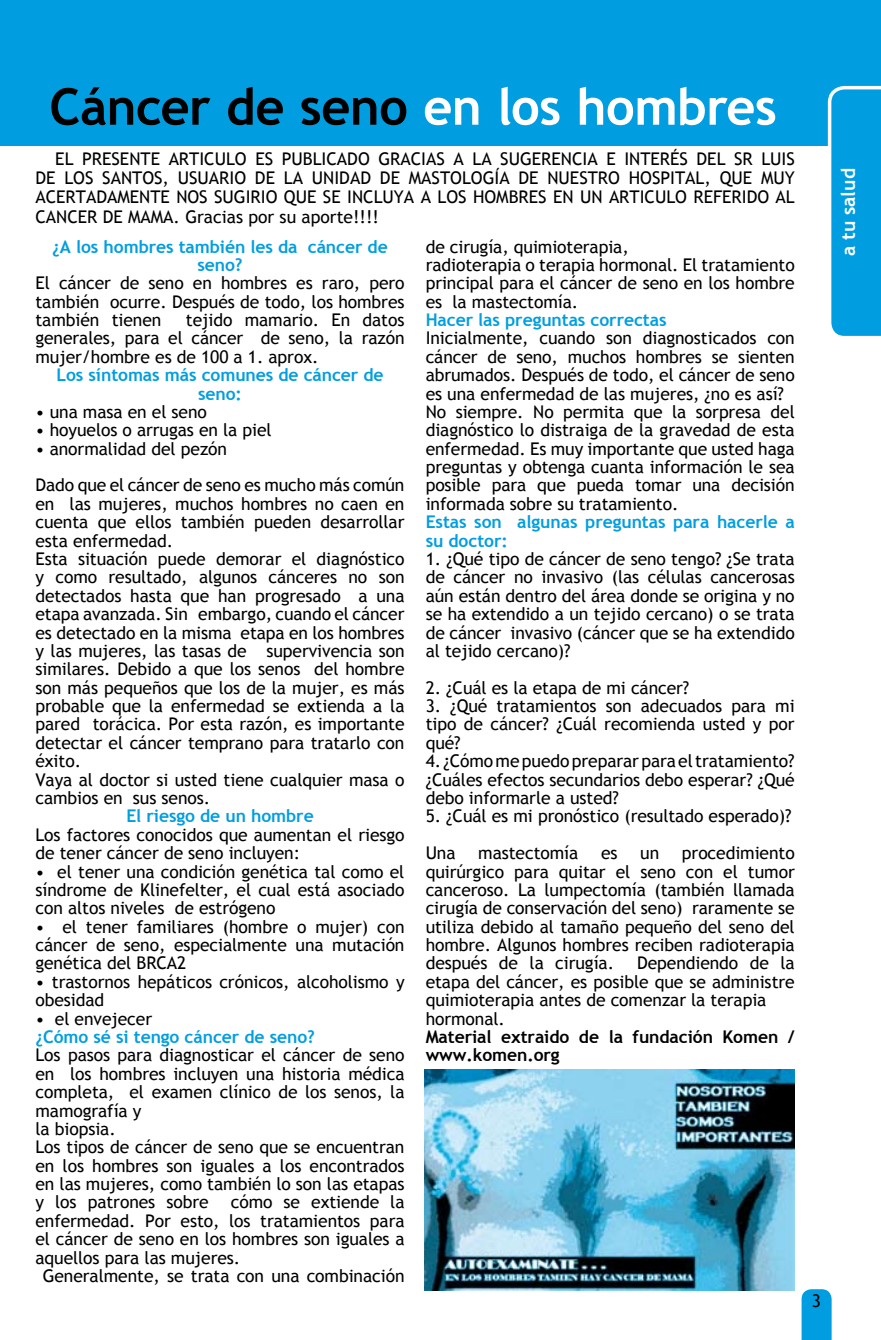
<style>
.page{position:relative;width:881px;height:1340px;background:#fff}
.page>*{position:absolute;margin:0;border:0;box-sizing:border-box;transform-origin:0 0}
.t1{font:700 50.75px "Trebuchet MS";letter-spacing:-.01em;color:#000}
.t2{font:700 19.25px "Trebuchet MS";color:#fff}
.t3{font:17.5px/18.4px "Trebuchet MS";letter-spacing:-.005em;color:#000;text-align:justify}
.t4{font:700 17.5px/18.4px "Trebuchet MS";letter-spacing:-.005em;color:#009ee0;text-align:center}
.t5{font:700 17.5px/18.4px "Trebuchet MS";letter-spacing:-.005em;color:#000}
.s1{color:#fff}
</style>
<div class="page">
<svg style="left:801px;top:1289px;width:30px;height:50px"></svg>
<div style="left:0;top:0;width:881px;height:145px;background:#009ee0"></div>
<svg style="left:827px;top:86px;width:54px;height:250px"></svg>
<img style="left:424px;top:1069px;width:370px;height:220px">
<h1 class="t1" style="left:49px;top:75px;width:729px">Cáncer de seno <span class="s1">en los hombres</span></h1>
<p class="t3" style="left:35px;top:149px;width:760px;line-height:19.2px;text-indent:20px">EL PRESENTE ARTICULO ES PUBLICADO GRACIAS A LA SUGERENCIA E INTERÉS DEL SR LUIS DE LOS SANTOS, USUARIO DE LA UNIDAD DE MASTOLOGÍA DE NUESTRO HOSPITAL, QUE MUY ACERTADAMENTE NOS SUGIRIO QUE SE INCLUYA A LOS HOMBRES EN UN ARTICULO REFERIDO AL CANCER DE MAMA. Gracias por su aporte!!!!</p>
<p class="t4" style="left:52px;top:237px;width:337px">¿A los hombres también les da cáncer de seno?</p>
<p class="t3" style="left:35px;top:274px;width:370px">El cáncer de seno en hombres es raro, pero también ocurre. Después de todo, los hombres también tienen</p>
<p class="t3" style="left:35px;top:311px;width:370px;text-indent:150px">tejido mamario. En datos generales, para el cáncer de seno, la razón mujer/hombre es de 100 a 1. aprox.</p>
<p class="t4" style="left:56px;top:366px;width:329px">Los síntomas más comunes de cáncer de seno:</p>
<p class="t3" style="left:35px;top:403px;width:173px">• una masa en el seno</p>
<p class="t3" style="left:35px;top:421px;width:238px">• hoyuelos o arrugas en la piel</p>
<p class="t3" style="left:35px;top:430px;width:370px;line-height:36.8px">• anormalidad del pezón<br>Dado que el cáncer de seno es mucho más común</p>
<p class="t3" style="left:35px;top:494px;width:370px;text-align:left">en las mujeres, muchos hombres no caen en cuenta que ellos también pueden desarrollar esta enfermedad.<br>Esta situación puede demorar el diagnóstico y como resultado, algunos cánceres no son detectados hasta que han progresado a una etapa avanzada. Sin embargo, cuando el cáncer es detectado en la misma etapa en los hombres y las mujeres, las tasas de supervivencia son similares. Debido a que los senos del hombre son más pequeños que los de la mujer, es más probable que la enfermedad se extienda a la pared torácica. Por esta razón, es importante detectar el cáncer temprano para tratarlo con éxito.<br>Vaya al doctor si usted tiene cualquier masa o cambios en sus senos.</p>
<p class="t4" style="left:126px;top:807px;width:189px">El riesgo de un hombre</p>
<p class="t3" style="left:35px;top:825px;width:370px">Los factores conocidos que aumentan el riesgo de tener cáncer de seno incluyen:</p>
<p class="t3" style="left:35px;top:862px;width:370px">• el tener una condición genética tal como el síndrome de Klinefelter, el cual está asociado con altos niveles de estrógeno</p>
<p class="t3" style="left:35px;top:917px;width:370px">• el tener familiares (hombre o mujer) con cáncer de seno, especialmente una mutación genética del BRCA2</p>
<p class="t3" style="left:35px;top:972px;width:370px">• trastornos hepáticos crónicos, alcoholismo y obesidad</p>
<p class="t3" style="left:35px;top:1009px;width:118px">• el envejecer</p>
<p class="t4" style="left:35px;top:1027px;width:281px">¿Cómo sé si tengo cáncer de seno?</p>
<p class="t3" style="left:35px;top:1046px;width:370px;text-align:left">Los pasos para diagnosticar el cáncer de seno en los hombres incluyen una historia médica completa, el examen clínico de los senos, la mamografía y<br>la biopsia.<br>Los tipos de cáncer de seno que se encuentran en los hombres son iguales a los encontrados en las mujeres, como también lo son las etapas y los patrones sobre</p>
<p class="t3" style="left:231px;top:1193px;width:175px">cómo se extiende la</p>
<p class="t3" style="left:35px;top:1211px;width:370px">enfermedad. Por esto, los tratamientos para</p>
<p class="t3" style="left:35px;top:1229px;width:370px">el cáncer de seno en los hombres son iguales a</p>
<p class="t3" style="left:35px;top:1248px;width:206px">aquellos para las mujeres.</p>
<p class="t3" style="left:43px;top:1266px;width:363px">Generalmente, se trata con una combinación</p>
<p class="t3" style="left:425px;top:237px;width:370px;text-align:left">de cirugía, quimioterapia,<br>radioterapia o terapia hormonal. El tratamiento principal para el cáncer de seno en los hombre es la mastectomía.</p>
<p class="t4" style="left:425px;top:310px;width:242px">Hacer las preguntas correctas</p>
<p class="t3" style="left:425px;top:329px;width:370px;text-align:left">Inicialmente, cuando son diagnosticados con cáncer de seno, muchos hombres se sienten abrumados. Después de todo, el cáncer de seno es una enfermedad de las mujeres, ¿no es así?<br>No siempre. No permita que la sorpresa del diagnóstico lo distraiga de la gravedad de esta enfermedad. Es muy importante que usted haga preguntas y obtenga cuanta información le sea posible para que pueda tomar una decisión informada sobre su tratamiento.</p>
<p class="t4" style="left:425px;top:513px;width:371px;text-align:left">Estas son algunas preguntas para hacerle a su doctor:</p>
<p class="t3" style="left:425px;top:550px;width:370px">1. ¿Qué tipo de cáncer de seno tengo? ¿Se trata de cáncer no invasivo (las células cancerosas aún están dentro del área donde se origina y no se ha extendido a un tejido cercano) o se trata de cáncer invasivo (cáncer que se ha extendido al tejido cercano)?</p>
<p class="t3" style="left:425px;top:678px;width:265px">2. ¿Cuál es la etapa de mi cáncer?</p>
<p class="t3" style="left:425px;top:697px;width:370px">3. ¿Qué tratamientos son adecuados para mi tipo de cáncer? ¿Cuál recomienda usted y por qué?</p>
<p class="t3" style="left:425px;top:752px;width:370px">4. ¿Cómo me puedo preparar para el tratamiento? ¿Cuáles efectos secundarios debo esperar? ¿Qué debo informarle a usted?</p>
<p class="t3" style="left:425px;top:798px;width:367px;line-height:36.8px">5. ¿Cuál es mi pronóstico (resultado esperado)?<br>Una</p>
<p class="t3" style="left:478px;top:844px;width:102px">mastectomía</p>
<p class="t3" style="left:601px;top:844px;width:18px">es</p>
<p class="t3" style="left:640px;top:844px;width:21px">un</p>
<p class="t3" style="left:425px;top:844px;width:370px;text-indent:256px">procedimiento quirúrgico para quitar el seno con el tumor canceroso. La lumpectomía (también llamada cirugía de conservación del seno) raramente se utiliza debido al tamaño pequeño del seno del hombre. Algunos hombres reciben radioterapia después de la cirugía.</p>
<p class="t3" style="left:425px;top:954px;width:370px;text-align:left;text-indent:211px">Dependiendo de la etapa del cáncer, es posible que se administre quimioterapia antes de comenzar la terapia hormonal.</p>
<p class="t5" style="left:425px;top:1027px;width:370px">Material extraido de la fundación Komen / www.komen.org</p>
<p class="t3" style="left:811px;top:1292px;width:11px">3</p>
<p class="t2" style="left:836px;top:256px;width:89px;rotate:-90deg">a tu salud</p>
</div>
